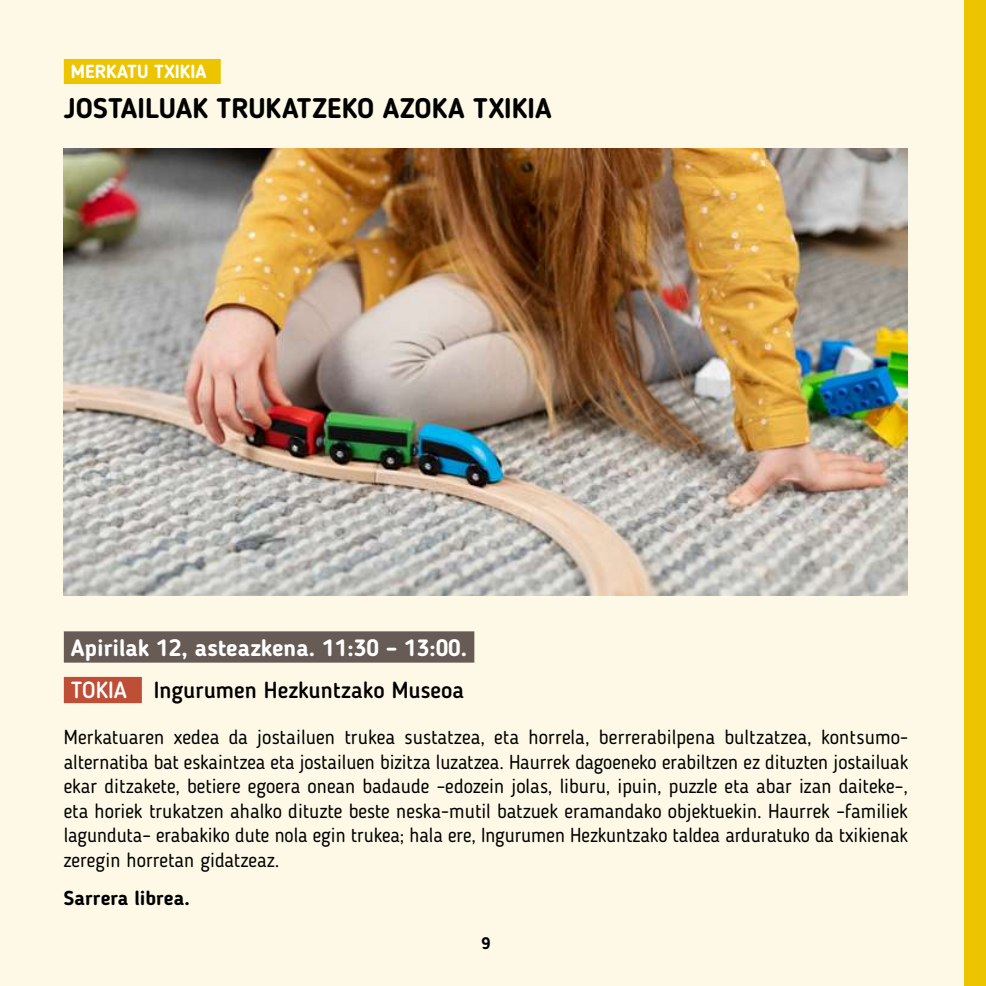
<style>
.page{position:relative;width:986px;height:986px;background:#fff}
.page>*{position:absolute;margin:0;border:0;box-sizing:border-box;transform-origin:0 0}
.t1{font:700 28px "Blogger Sans";color:#000}
.t2{font:700 23.25px "Blogger Sans";color:#fff}
.t3{font:500 23px "Blogger Sans";color:#000}
.t4{font:20px/24.5px "Blogger Sans";letter-spacing:-.005em;color:#000;text-align:justify}
.t5{font:700 20px "Blogger Sans";letter-spacing:.005em;color:#000}
.t6{font:700 18.75px "Blogger Sans";color:#fff}
.t7{font:700 16.5px "Blogger Sans";color:#000}
.s1{font-size:23.25px;color:#fff}
</style>
<div class="page">
<div style="left:0;top:0;width:985px;height:985px;background:#fdf9e6"></div>
<div style="left:963px;top:0;width:22px;height:985px;background:#ecc500"></div>
<div style="left:64px;top:59px;width:157px;height:25px;background:#ecc500"></div>
<img style="left:64px;top:149px;width:843px;height:446px">
<div style="left:64px;top:631px;width:410px;height:31px;background:#675b56"></div>
<div style="left:64px;top:676px;width:78px;height:26px;background:#be4e36"></div>
<p class="t6" style="left:71px;top:60px;width:137px">MERKATU TXIKIA</p>
<h1 class="t1" style="left:64px;top:91px;width:489px">JOSTAILUAK TRUKATZEKO AZOKA TXIKIA</h1>
<p class="t2" style="left:71px;top:633px;width:397px">Apirilak 12, asteazkena. 11:30 – 13:00.</p>
<p class="t3" style="left:71px;top:676px;width:394px"><span class="s1">TOKIA</span> Ingurumen Hezkuntzako Museoa</p>
<p class="t4" style="left:64px;top:724px;width:845px">Merkatuaren xedea da jostailuen trukea sustatzea, eta horrela, berrerabilpena bultzatzea, kontsumo&shy;alternatiba bat eskaintzea eta jostailuen bizitza luzatzea. Haurrek dagoeneko erabiltzen ez dituzten jostailuak ekar ditzakete, betiere egoera onean badaude –edozein jolas, liburu, ipuin, puzzle eta abar izan daiteke–, eta horiek trukatzen ahalko dituzte beste neska-mutil batzuek eramandako objektuekin. Haurrek –familiek lagunduta– erabakiko dute nola egin trukea; hala ere, Ingurumen Hezkuntzako taldea arduratuko da txikienak zeregin horretan gidatzeaz.</p>
<p class="t5" style="left:64px;top:885px;width:127px">Sarrera librea.</p>
<p class="t7" style="left:481px;top:932px;width:10px">9</p>
</div>
